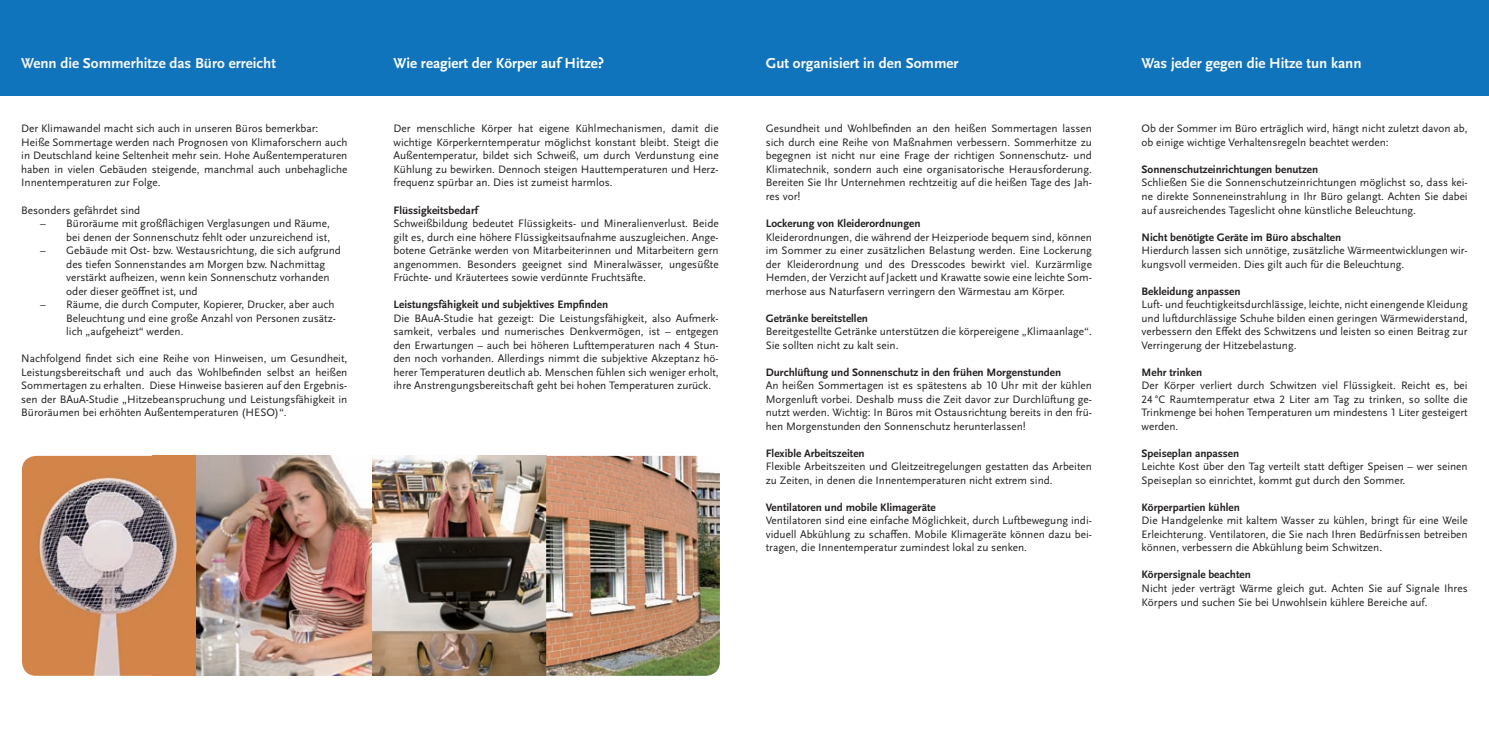
<style>
.page{position:relative;width:1489px;height:745px;background:#fff}
.page>*{position:absolute;margin:0;border:0;box-sizing:border-box;transform-origin:0 0}
.t1{font:700 15px "Scala Sans Pro";color:#fafafa}
.t2{font:700 15px "Scala Sans Pro";color:#f7f7f8}
.t3{font:700 15px "Scala Sans Pro";color:#fff}
.t4{font:11.25px/13.5px "Scala Sans Pro";color:#231f20;text-align:justify}
.t5{font:700 11.25px "Scala Sans Pro";color:#231f20}
</style>
<div class="page">
<img style="left:22px;top:455px;width:698px;height:220px">
<div style="left:0;top:0;width:1488px;height:96px;background:#1074bc"></div>
<h1 class="t2" style="left:21px;top:54px;width:256px">Wenn die Sommerhitze das Büro erreicht</h1>
<h1 class="t3" style="left:393px;top:54px;width:212px">Wie reagiert der Körper auf Hitze?</h1>
<h1 class="t1" style="left:765px;top:54px;width:194px">Gut organisiert in den Sommer</h1>
<h1 class="t1" style="left:1141px;top:54px;width:221px">Was jeder gegen die Hitze tun kann</h1>
<p class="t4" style="left:21px;top:122px;width:327px;text-align:left">Der Klimawandel macht sich auch in unseren Büros bemerkbar:<br>Heiße Sommertage werden nach Prognosen von Klimaforschern auch in Deutschland keine Seltenheit mehr sein. Hohe Außentemperaturen haben in vielen Gebäuden steigende, manchmal auch unbehagliche Innentemperaturen zur Folge.</p>
<p class="t4" style="left:21px;top:203px;width:121px">Besonders gefährdet sind</p>
<p class="t4" style="left:40px;top:216px;width:292px;text-align:right">– Büroräume mit großflächigen Verglasungen und Räume, bei denen der Sonnenschutz fehlt oder unzureichend ist,</p>
<p class="t4" style="left:66px;top:243px;width:276px;text-align:left;text-indent:-26px">– Gebäude mit Ost- bzw. Westausrichtung, die sich aufgrund des tiefen Sonnenstandes am Morgen bzw. Nachmittag verstärkt aufheizen, wenn kein Sonnenschutz vorhanden oder dieser geöffnet ist, und</p>
<p class="t4" style="left:66px;top:297px;width:271px;text-align:left;text-indent:-26px">– Räume, die durch Computer, Kopierer, Drucker, aber auch<br>Beleuchtung und eine große Anzahl von Personen zusätz&shy;lich „aufgeheizt“ werden.</p>
<p class="t4" style="left:21px;top:351px;width:327px">Nachfolgend findet sich eine Reihe von Hinweisen, um Gesundheit, Leistungsbereitschaft und auch das Wohlbefinden selbst an heißen Sommertagen zu erhalten. Diese Hinweise basieren auf den Ergebnis&shy;sen der BAuA-Studie „Hitzebeanspruchung und Leistungsfähigkeit in Büroräumen bei erhöhten Außentemperaturen (HESO)“.</p>
<p class="t4" style="left:393px;top:122px;width:327px">Der menschliche Körper hat eigene Kühlmechanismen, damit die wichtige Körperkerntemperatur möglichst konstant bleibt. Steigt die Außentemperatur, bildet sich Schweiß, um durch Verdunstung eine Kühlung zu bewirken. Dennoch steigen Hauttemperaturen und Herz&shy;frequenz spürbar an. Dies ist zumeist harmlos.</p>
<p class="t5" style="left:393px;top:203px;width:86px">Flüssigkeitsbedarf</p>
<p class="t4" style="left:393px;top:216px;width:327px">Schweißbildung bedeutet Flüssigkeits- und Mineralienverlust. Beide gilt es, durch eine höhere Flüssigkeitsaufnahme auszugleichen. Ange&shy;botene Getränke werden von Mitarbeiterinnen und Mitarbeitern gern angenommen. Besonders geeignet sind Mineralwässer, ungesüßte Früchte- und Kräutertees sowie verdünnte Fruchtsäfte.</p>
<p class="t5" style="left:393px;top:298px;width:216px">Leistungsfähigkeit und subjektives Empfinden</p>
<p class="t4" style="left:393px;top:311px;width:327px">Die BAuA-Studie hat gezeigt: Die Leistungsfähigkeit, also Aufmerk&shy;samkeit, verbales und numerisches Denkvermögen, ist – entgegen den Erwartungen – auch bei höheren Lufttemperaturen nach 4 Stun&shy;den noch vorhanden. Allerdings nimmt die subjektive Akzeptanz hö&shy;herer Temperaturen deutlich ab. Menschen fühlen sich weniger erholt, ihre Anstrengungsbereitschaft geht bei hohen Temperaturen zurück.</p>
<p class="t4" style="left:765px;top:122px;width:328px">Gesundheit und Wohlbefinden an den heißen Sommertagen lassen sich durch eine Reihe von Maßnahmen verbessern. Sommerhitze zu begegnen ist nicht nur eine Frage der richtigen Sonnenschutz- und Klimatechnik, sondern auch eine organisatorische Herausforderung.<br>Bereiten Sie Ihr Unternehmen rechtzeitig auf die heißen Tage des Jah&shy;res vor!</p>
<p class="t5" style="left:765px;top:217px;width:156px">Lockerung von Kleiderordnungen</p>
<p class="t4" style="left:765px;top:230px;width:328px">Kleiderordnungen, die während der Heizperiode bequem sind, können im Sommer zu einer zusätzlichen Belastung werden. Eine Lockerung der Kleiderordnung und des Dresscodes bewirkt viel. Kurzärmlige Hemden, der Verzicht auf Jackett und Krawatte sowie eine leichte Som&shy;merhose aus Naturfasern verringern den Wärmestau am Körper.</p>
<p class="t5" style="left:765px;top:311px;width:104px">Getränke bereitstellen</p>
<p class="t4" style="left:765px;top:324px;width:328px">Bereitgestellte Getränke unterstützen die körpereigene „Klimaanlage“.<br>Sie sollten nicht zu kalt sein.</p>
<p class="t5" style="left:765px;top:365px;width:297px">Durchlüftung und Sonnenschutz in den frühen Morgenstunden</p>
<p class="t4" style="left:765px;top:378px;width:328px">An heißen Sommertagen ist es spätestens ab 10 Uhr mit der kühlen Morgenluft vorbei. Deshalb muss die Zeit davor zur Durchlüftung ge&shy;nutzt werden. Wichtig: In Büros mit Ostausrichtung bereits in den frü&shy;hen Morgenstunden den Sonnenschutz herunterlassen!</p>
<p class="t5" style="left:765px;top:446px;width:100px">Flexible Arbeitszeiten</p>
<p class="t4" style="left:765px;top:459px;width:327px">Flexible Arbeitszeiten und Gleitzeitregelungen gestatten das Arbeiten zu Zeiten, in denen die Innentemperaturen nicht extrem sind.</p>
<p class="t5" style="left:765px;top:500px;width:171px">Ventilatoren und mobile Klimageräte</p>
<p class="t4" style="left:765px;top:513px;width:327px">Ventilatoren sind eine einfache Möglichkeit, durch Luftbewegung indi&shy;viduell Abkühlung zu schaffen. Mobile Klimageräte können dazu bei&shy;tragen, die Innentemperatur zumindest lokal zu senken.</p>
<p class="t4" style="left:1141px;top:122px;width:327px">Ob der Sommer im Büro erträglich wird, hängt nicht zuletzt davon ab, ob einige wichtige Verhaltensregeln beachtet werden:</p>
<p class="t5" style="left:1141px;top:163px;width:178px">Sonnenschutzeinrichtungen benutzen</p>
<p class="t4" style="left:1141px;top:176px;width:328px">Schließen Sie die Sonnenschutzeinrichtungen möglichst so, dass kei&shy;ne direkte Sonneneinstrahlung in Ihr Büro gelangt. Achten Sie dabei auf ausreichendes Tageslicht ohne künstliche Beleuchtung.</p>
<p class="t5" style="left:1141px;top:230px;width:201px">Nicht benötigte Geräte im Büro abschalten</p>
<p class="t4" style="left:1141px;top:243px;width:327px">Hierdurch lassen sich unnötige, zusätzliche Wärmeentwicklungen wir&shy;kungsvoll vermeiden. Dies gilt auch für die Beleuchtung.</p>
<p class="t5" style="left:1141px;top:284px;width:100px">Bekleidung anpassen</p>
<p class="t4" style="left:1141px;top:297px;width:328px">Luft- und feuchtigkeitsdurchlässige, leichte, nicht einengende Kleidung und luftdurchlässige Schuhe bilden einen geringen Wärmewiderstand, verbessern den Effekt des Schwitzens und leisten so einen Beitrag zur Verringerung der Hitzebelastung.</p>
<p class="t5" style="left:1141px;top:365px;width:62px">Mehr trinken</p>
<p class="t4" style="left:1141px;top:378px;width:328px">Der Körper verliert durch Schwitzen viel Flüssigkeit. Reicht es, bei 24 °C Raumtemperatur etwa 2 Liter am Tag zu trinken, so sollte die Trinkmenge bei hohen Temperaturen um mindestens 1 Liter gesteigert werden.</p>
<p class="t5" style="left:1141px;top:446px;width:99px">Speiseplan anpassen</p>
<p class="t4" style="left:1141px;top:459px;width:327px">Leichte Kost über den Tag verteilt statt deftiger Speisen – wer seinen<br>Speiseplan so einrichtet, kommt gut durch den Sommer.</p>
<p class="t5" style="left:1141px;top:500px;width:100px">Körperpartien kühlen</p>
<p class="t4" style="left:1141px;top:513px;width:328px">Die Handgelenke mit kaltem Wasser zu kühlen, bringt für eine Weile Erleichterung. Ventilatoren, die Sie nach Ihren Bedürfnissen betreiben können, verbessern die Abkühlung beim Schwitzen.</p>
<p class="t5" style="left:1141px;top:568px;width:111px">Körpersignale beachten</p>
<p class="t4" style="left:1141px;top:581px;width:327px">Nicht jeder verträgt Wärme gleich gut. Achten Sie auf Signale Ihres<br>Körpers und suchen Sie bei Unwohlsein kühlere Bereiche auf.</p>
</div>
